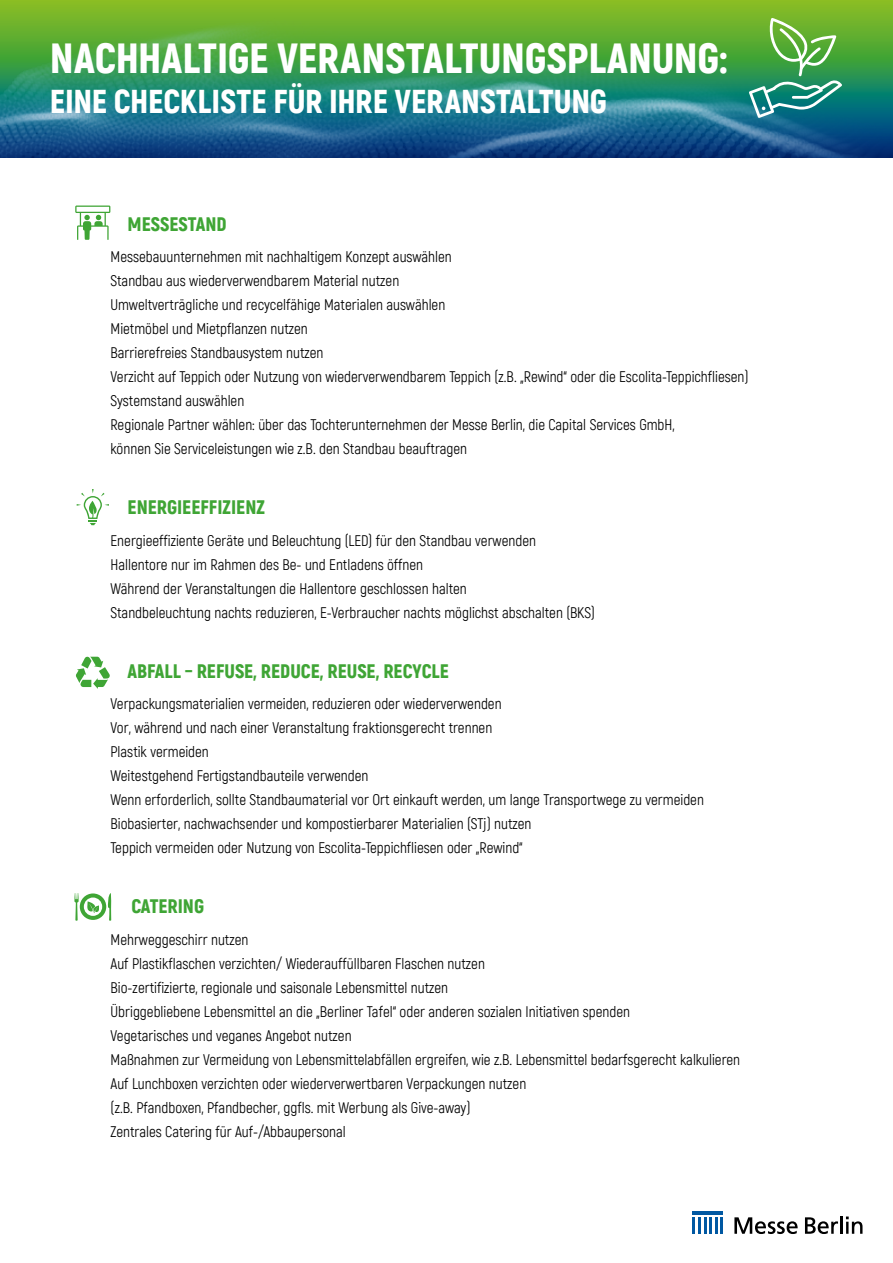
<style>
.page{position:relative;width:893px;height:1263px;background:#fff}
.page>*{position:absolute;margin:0;border:0;box-sizing:border-box;transform-origin:0 0}
.t1{font:900 42px "Akrobat";letter-spacing:-.005em;color:#fff}
.t2{font:900 33px "Akrobat";color:#fff}
.t3{font:900 19.5px "Akrobat";color:#3fa535}
.t4{font:15px/24px "Akrobat";color:#000}
</style>
<div class="page">
<svg style="left:0;top:0;width:893px;height:157px;background:#3b8c5f"></svg>
<svg style="left:749px;top:18px;width:93px;height:100px;background:#55a769"></svg>
<hr style="left:840px;top:1216px;width:3px;height:18px;background:#000">
<svg style="left:846px;top:1216px;width:16px;height:18px"></svg>
<svg style="left:805px;top:1217px;width:33px;height:17px"></svg>
<svg style="left:734px;top:1217px;width:64px;height:17px"></svg>
<hr style="left:692px;top:1212px;width:31px;height:3px;background:#0058a2">
<hr style="left:692px;top:1217px;width:3px;height:17px;background:#0058a2">
<hr style="left:698px;top:1217px;width:3px;height:17px;background:#0058a2">
<svg style="left:704px;top:1217px;width:2px;height:17px"></svg>
<hr style="left:709px;top:1217px;width:3px;height:17px;background:#0058a2">
<hr style="left:715px;top:1217px;width:3px;height:17px;background:#0058a2">
<hr style="left:720px;top:1217px;width:3px;height:17px;background:#0058a2">
<svg style="left:75px;top:206px;width:35px;height:34px"></svg>
<svg style="left:77px;top:489px;width:32px;height:36px"></svg>
<svg style="left:76px;top:656px;width:34px;height:33px"></svg>
<svg style="left:74px;top:893px;width:37px;height:28px"></svg>
<h1 class="t1" style="left:50px;top:31px;width:679px">NACHHALTIGE VERANSTALTUNGSPLANUNG:</h1>
<h2 class="t2" style="left:50px;top:80px;width:559px">EINE CHECKLISTE FÜR IHRE VERANSTALTUNG</h2>
<h3 class="t3" style="left:128px;top:211px;width:101px">MESSESTAND</h3>
<p class="t4" style="left:111px;top:245px;width:640px">Messebauunternehmen mit nachhaltigem Konzept auswählen<br>Standbau aus wiederverwendbarem Material nutzen<br>Umweltverträgliche und recycelfähige Materialen auswählen<br>Mietmöbel und Mietpflanzen nutzen<br>Barrierefreies Standbausystem nutzen<br>Verzicht auf Teppich oder Nutzung von wiederverwendbarem Teppich (z.B. „Rewind“ oder die Escolita-Teppichfliesen)<br>Systemstand auswählen<br>Regionale Partner wählen: über das Tochterunternehmen der Messe Berlin, die Capital Services GmbH,<br>können Sie Serviceleistungen wie z.B. den Standbau beauftragen</p>
<h3 class="t3" style="left:128px;top:495px;width:139px">ENERGIEEFFIZIENZ</h3>
<p class="t4" style="left:111px;top:529px;width:486px">Energieeffiziente Geräte und Beleuchtung (LED) für den Standbau verwenden Hallentore nur im Rahmen des Be- und Entladens öffnen<br>Während der Veranstaltungen die Hallentore geschlossen halten<br>Standbeleuchtung nachts reduzieren, E-Verbraucher nachts möglichst abschalten (BKS)</p>
<h3 class="t3" style="left:128px;top:658px;width:323px">ABFALL – REFUSE, REDUCE, REUSE, RECYCLE</h3>
<p class="t4" style="left:111px;top:692px;width:595px">Verpackungsmaterialien vermeiden, reduzieren oder wiederverwenden<br>Vor, während und nach einer Veranstaltung fraktionsgerecht trennen<br>Plastik vermeiden<br>Weitestgehend Fertigstandbauteile verwenden<br>Wenn erforderlich, sollte Standbaumaterial vor Ort einkauft werden, um lange Transportwege zu vermeiden Biobasierter, nachwachsender und kompostierbarer Materialien (STj) nutzen<br>Teppich vermeiden oder Nutzung von Escolita-Teppichfliesen oder „Rewind“</p>
<h3 class="t3" style="left:131px;top:894px;width:74px">CATERING</h3>
<p class="t4" style="left:111px;top:928px;width:631px">Mehrweggeschirr nutzen<br>Auf Plastikflaschen verzichten/ Wiederauffüllbaren Flaschen nutzen<br>Bio-zertifizierte, regionale und saisonale Lebensmittel nutzen<br>Übriggebliebene Lebensmittel an die „Berliner Tafel“ oder anderen sozialen Initiativen spenden<br>Vegetarisches und veganes Angebot nutzen<br>Maßnahmen zur Vermeidung von Lebensmittelabfällen ergreifen, wie z.B. Lebensmittel bedarfsgerecht kalkulieren Auf Lunchboxen verzichten oder wiederverwertbaren Verpackungen nutzen<br>(z.B. Pfandboxen, Pfandbecher, ggfls. mit Werbung als Give-away)<br>Zentrales Catering für Auf-/Abbaupersonal</p>
</div>
